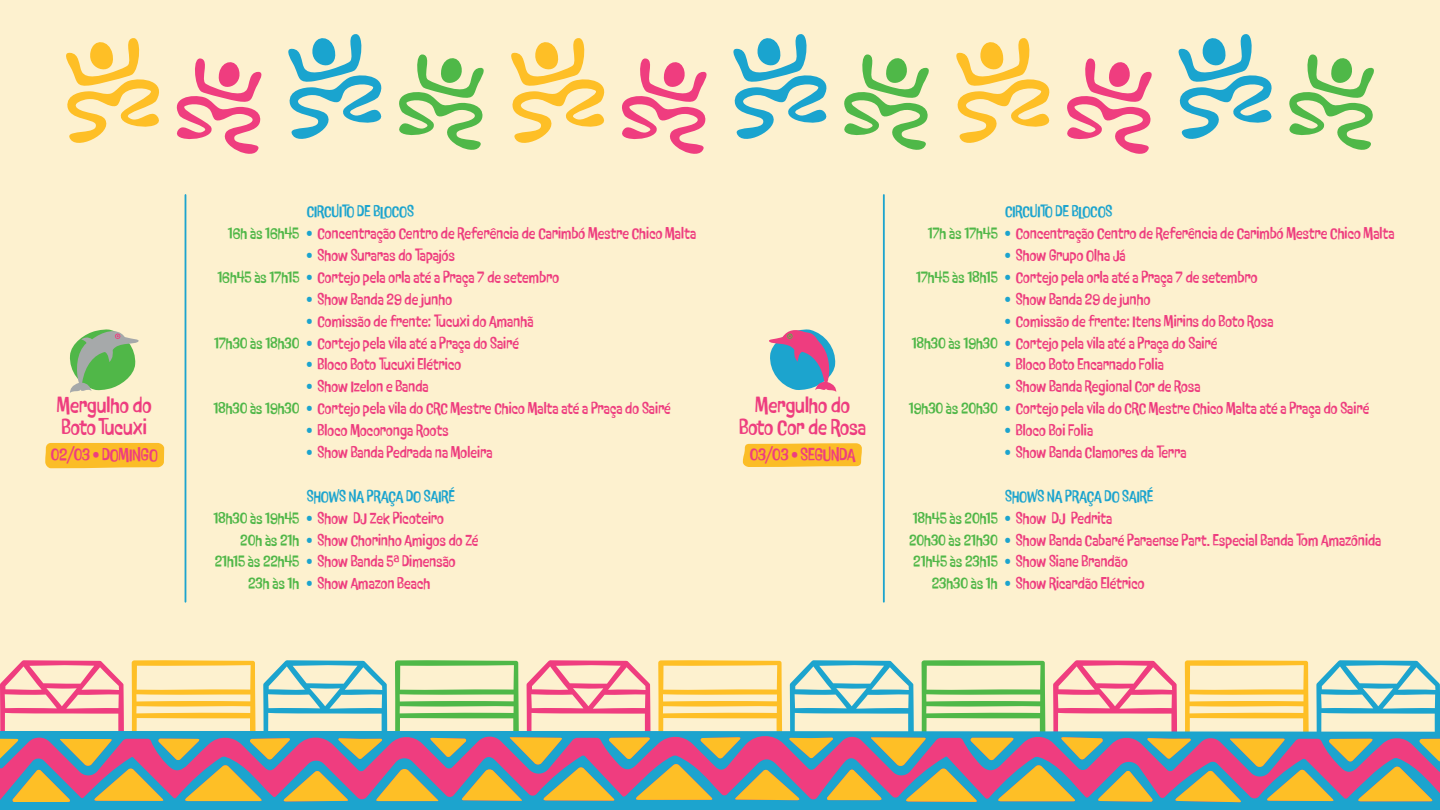
<style>
.page{position:relative;width:1440px;height:810px;background:#fff}
.page>*{position:absolute;margin:0;border:0;box-sizing:border-box;transform-origin:0 0}
.t1{font:500 24.9px/21.3px "P22 Nudgewink Pro";color:#ee3d7f}
.t2{font:500 20.02px "P22 Nudgewink Pro";letter-spacing:-.005em;color:#ee3d7f}
.t3{font:500 18.23px/21.9px "P22 Nudgewink Pro";color:#ee3d7f}
.t4{font:500 18.23px "P22 Nudgewink Pro";letter-spacing:-.005em;color:#1ca4ce}
.s1{color:#1ca4ce}
.s2{color:#50b748}
</style>
<div class="page">
<div style="left:0;top:0;width:1440px;height:804px;background:#fdf1cf"></div>
<div style="left:0;top:778px;width:1440px;height:32px;background:#1ca4ce"></div>
<svg style="left:12px;top:767px;width:1421px;height:35px;background:#b28e75"></svg>
<svg style="left:0;top:660px;width:1440px;height:107px"></svg>
<svg style="left:69px;top:329px;width:70px;height:64px"></svg>
<div style="left:45px;top:443px;width:119px;height:25px;background:#fbbd27"></div>
<hr style="left:185px;top:195px;width:1px;height:407px;background:#1ca4ce">
<svg style="left:769px;top:329px;width:67px;height:63px"></svg>
<svg style="left:743px;top:443px;width:119px;height:24px;background:#fbc030"></svg>
<hr style="left:883px;top:195px;width:2px;height:407px;background:#1ca4ce">
<svg style="left:66px;top:38px;width:196px;height:116px"></svg>
<svg style="left:288px;top:34px;width:196px;height:116px"></svg>
<svg style="left:511px;top:38px;width:196px;height:116px"></svg>
<svg style="left:733px;top:34px;width:196px;height:116px"></svg>
<svg style="left:956px;top:38px;width:196px;height:116px"></svg>
<svg style="left:1178px;top:34px;width:196px;height:116px"></svg>
<h1 class="t1" style="left:57px;top:395px;width:96px">Mergulho do<br>Boto Tucuxi</h1>
<p class="t2" style="left:51px;top:443px;width:108px">02/03 • DOMINGO</p>
<p class="t3" style="left:228px;top:201px;width:470px;text-indent:79px"><span class="s1">CIRCUITO DE BLOCOS<br></span><span class="s2">16h às 16h45</span> <span class="s1">•</span> Concentração Centro de Referência de Carimbó Mestre Chico Malta</p>
<p class="t3" style="left:218px;top:245px;width:343px;text-indent:89px"><span class="s1">•</span> Show Suraras do Tapajós<br><span class="s2">16h45 às 17h15</span> <span class="s1">•</span> Cortejo pela orla até a Praça 7 de setembro</p>
<p class="t3" style="left:307px;top:289px;width:147px"><span class="s1">•</span> Show Banda 29 de junho</p>
<p class="t3" style="left:214px;top:310px;width:321px;text-indent:93px"><span class="s1">•</span> Comissão de frente: Tucuxi do Amanhã<br><span class="s2">17h30 às 18h30</span> <span class="s1">•</span> Cortejo pela vila até a Praça do Sairé</p>
<p class="t3" style="left:307px;top:354px;width:156px"><span class="s1">•</span> Bloco Boto Tucuxi Elétrico</p>
<p class="t3" style="left:213px;top:376px;width:459px;text-indent:93px"><span class="s1">•</span> Show Izelon e Banda<br><span class="s2">18h30 às 19h30</span> <span class="s1">•</span> Cortejo pela vila do CRC Mestre Chico Malta até a Praça do Sairé</p>
<p class="t3" style="left:307px;top:420px;width:143px"><span class="s1">•</span> Bloco Mocoronga Roots</p>
<p class="t3" style="left:307px;top:442px;width:187px"><span class="s1">•</span> Show Banda Pedrada na Moleira</p>
<p class="t4" style="left:307px;top:486px;width:150px">SHOWS NA PRAÇA DO SAIRÉ</p>
<p class="t3" style="left:213px;top:507px;width:232px"><span class="s2">18h30 às 19h45</span> <span class="s1">•</span> Show DJ Zek Picoteiro</p>
<p class="t3" style="left:240px;top:529px;width:240px"><span class="s2">20h às 21h</span> <span class="s1">•</span> Show Chorinho Amigos do Zé</p>
<p class="t3" style="left:215px;top:551px;width:242px"><span class="s2">21h15 às 22h45</span> <span class="s1">•</span> Show Banda 5ª Dimensão</p>
<p class="t3" style="left:248px;top:573px;width:184px"><span class="s2">23h às 1h</span> <span class="s1">•</span> Show Amazon Beach</p>
<h1 class="t1" style="left:739px;top:395px;width:129px;text-align:center">Mergulho do<br>Boto Cor de Rosa</h1>
<p class="t2" style="left:750px;top:443px;width:107px">03/03 • SEGUNDA</p>
<p class="t3" style="left:928px;top:201px;width:468px;text-indent:77px"><span class="s1">CIRCUITO DE BLOCOS<br></span><span class="s2">17h às 17h45</span> <span class="s1">•</span> Concentração Centro de Referência de Carimbó Mestre Chico Malta</p>
<p class="t3" style="left:916px;top:245px;width:343px;text-indent:89px"><span class="s1">•</span> Show Grupo Olha Já<br><span class="s2">17h45 às 18h15</span> <span class="s1">•</span> Cortejo pela orla até a Praça 7 de setembro</p>
<p class="t3" style="left:1005px;top:289px;width:147px"><span class="s1">•</span> Show Banda 29 de junho</p>
<p class="t3" style="left:912px;top:310px;width:363px;text-indent:93px"><span class="s1">•</span> Comissão de frente: Itens Mirins do Boto Rosa<br><span class="s2">18h30 às 19h30</span> <span class="s1">•</span> Cortejo pela vila até a Praça do Sairé</p>
<p class="t3" style="left:1005px;top:354px;width:160px"><span class="s1">•</span> Bloco Boto Encarnado Folia</p>
<p class="t3" style="left:909px;top:376px;width:462px;text-indent:96px"><span class="s1">•</span> Show Banda Regional Cor de Rosa<br><span class="s2">19h30 às 20h30</span> <span class="s1">•</span> Cortejo pela vila do CRC Mestre Chico Malta até a Praça do Sairé</p>
<p class="t3" style="left:1005px;top:420px;width:90px"><span class="s1">•</span> Bloco Boi Folia</p>
<p class="t3" style="left:1005px;top:442px;width:183px"><span class="s1">•</span> Show Banda Clamores da Terra</p>
<p class="t4" style="left:1005px;top:486px;width:150px">SHOWS NA PRAÇA DO SAIRÉ</p>
<p class="t3" style="left:913px;top:507px;width:201px"><span class="s2">18h45 às 20h15</span> <span class="s1">•</span> Show DJ Pedrita</p>
<p class="t3" style="left:909px;top:529px;width:474px"><span class="s2">20h30 às 21h30</span> <span class="s1">•</span> Show Banda Cabaré Paraense Part. Especial Banda Tom Amazônida</p>
<p class="t3" style="left:913px;top:551px;width:216px"><span class="s2">21h45 às 23h15</span> <span class="s1">•</span> Show Siane Brandão</p>
<p class="t3" style="left:932px;top:573px;width:214px"><span class="s2">23h30 às 1h</span> <span class="s1">•</span> Show Ricardão Elétrico</p>
</div>
